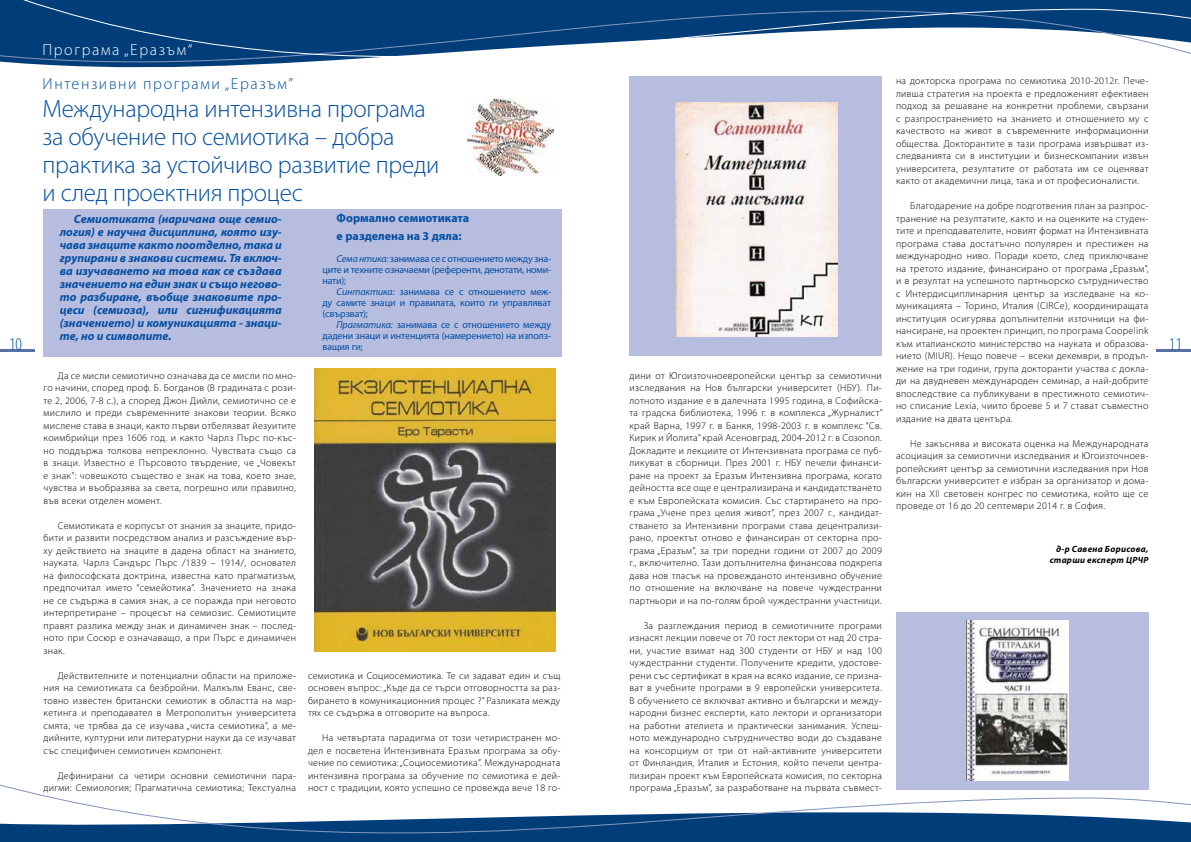
<style>
.page{position:relative;width:1191px;height:842px;background:#fff}
.page>*{position:absolute;margin:0;border:0;box-sizing:border-box;transform-origin:0 0}
.t1{font:300 25px/28px "Myriad Pro";letter-spacing:-.01em;color:#034ea2}
.t2{font:300 condensed 18px "Myriad Pro";color:#034ea2}
.t3{font:300 16px "Myriad Pro";letter-spacing:.1em;color:#034ea2}
.t4{font:300 16px "Myriad Pro";letter-spacing:.1em;color:#fff}
.t5{font:italic 700 12px/13px "Myriad Pro";color:#034ea2;text-align:justify}
.t6{font:700 12px/18px "Myriad Pro";color:#034ea2}
.t7{font:300 10px/12.5px "Myriad Pro";letter-spacing:.03em;color:#000;text-align:justify}
.t8{font:10px/11px "Myriad Pro";letter-spacing:-.015em;color:#034ea2;text-align:justify}
.t9{font:italic 700 9px/11px "Myriad Pro";letter-spacing:.03em;color:#000;text-align:right}
.s1{font-style:italic}
</style>
<div class="page">
<div style="left:896px;top:612px;width:252px;height:177px;background:#b7bddf"></div>
<div style="left:629px;top:77px;width:253px;height:279px;background:#b7bddf"></div>
<div style="left:43px;top:210px;width:518px;height:147px;background:#b7bddf"></div>
<svg style="left:0;top:779px;width:1191px;height:63px"></svg>
<svg style="left:0;top:0;width:1191px;height:130px"></svg>
<hr style="left:0;top:349px;width:34px;height:2px;background:#5872a3">
<hr style="left:1157px;top:349px;width:34px;height:2px;background:#5872a3">
<img style="left:468px;top:99px;width:85px;height:76px">
<img style="left:315px;top:368px;width:241px;height:283px">
<img style="left:967px;top:620px;width:101px;height:161px">
<img style="left:676px;top:102px;width:161px;height:235px">
<h3 class="t4" style="left:42px;top:40px;width:152px">Програма „Еразъм“</h3>
<p class="t7" style="left:896px;top:74px;width:254px">на докторска програма по семиотика 2010-2012г. Пече&shy;ливша стратегия на проекта е предложеният ефективен подход за решаване на конкретни проблеми, свързани с разпространението на знанието и отношението му с качеството на живот в съвременните информационни общества. Докторантите в тази програма извършват из&shy;следванията си в институции и бизнескомпании извън университета, резултатите от работата им се оценяват както от академични лица, така и от професионалисти.</p>
<p class="t7" style="left:896px;top:199px;width:254px;text-indent:14px">Благодарение на добре подготвения план за разпрос&shy;транение на резултатите, както и на оценките на студен&shy;тите и преподавателите, новият формат на Интензивната програма става достатъчно популярен и престижен на международно ниво. Поради което, след приключване на третото издание, финансирано от програма „Еразъм”, и в резултат на успешното партньорско сътрудничество с Интердисциплинарния център за изследване на ко&shy;муникацията – Торино, Италия (CIRCe), координиращата институция осигурява допълнителни източници на фи&shy;нансиране, на проектен принцип, по програма Coopelink към италианското министерство на науката и образова&shy;нието (MIUR). Нещо повече – всеки декември, в продъл&shy;жение на три години, група докторанти участва с докла&shy;ди на двудневен международен семинар, а най-добрите впоследствие са публикувани в престижното семиотич&shy;но списание Lexia, чиито броеве 5 и 7 стават съвместно издание на двата центъра.</p>
<p class="t7" style="left:896px;top:437px;width:254px;text-indent:14px">Не закъснява и високата оценка на Международната асоциация за семиотични изследвания и Югоизточноев&shy;ропейският център за семиотични изследвания при Нов български университет е избран за организатор и дома&shy;кин на ХІІ световен конгрес по семиотика, който ще се проведе от 16 до 20 септември 2014 г. в София.</p>
<p class="t9" style="left:1049px;top:543px;width:100px">д-р Савена Борисова, старши експерт ЦРЧР</p>
<h3 class="t3" style="left:43px;top:74px;width:252px">Интензивни програми „Еразъм”</h3>
<h1 class="t1" style="left:43px;top:94px;width:398px">Международна интензивна програма за обучение по семиотика – добра практика за устойчиво развитие преди и след проектния процес</h1>
<p class="t5" style="left:60px;top:213px;width:224px;text-indent:14px">Семиотиката (наричана още семио&shy;логия) е научна дисциплина, която изу&shy;чава знаците както поотделно, така и групирани в знакови системи. Тя включ&shy;ва изучаването на това как се създава значението на един знак и също негово&shy;то разбиране, въобще знаковите про&shy;цеси (семиоза), или сигнификацията (значението) и комуникацията - знаци&shy;те, но и символите.</p>
<p class="t6" style="left:337px;top:209px;width:134px">Формално семиотиката е разделена на 3 дяла:</p>
<p class="t8" style="left:322px;top:253px;width:230px;text-indent:14px"><span class="s1">Сема нтика:</span> занимава се с отношението между зна&shy;ците и техните означаеми (референти, денотати, номи&shy;нати);</p>
<p class="t8" style="left:322px;top:286px;width:230px;text-indent:14px"><span class="s1">Синтактика:</span> занимава се с отношението меж&shy;ду самите знаци и правилата, които ги управляват (свързват);</p>
<p class="t8" style="left:322px;top:319px;width:230px;text-indent:14px"><span class="s1">Прагматика:</span> занимава се с отношението между дадени знаци и интенцията (намерението) на използ&shy;ващия ги;</p>
<h2 class="t2" style="left:9px;top:334px;width:14px">10</h2>
<h2 class="t2" style="left:1168px;top:334px;width:14px">11</h2>
<p class="t7" style="left:629px;top:369px;width:255px">дини от Югоизточноевропейски център за семиотични изследвания на Нов български университет (НБУ). Пи&shy;лотното издание е в далечната 1995 година, в Софийска&shy;та градска библиотека, 1996 г. в комплекса „Журналист” край Варна, 1997 г. в Банкя, 1998-2003 г. в комплекс “Св.<br>Кирик и Йолита” край Асеновград, 2004-2012 г. в Созопол.<br>Докладите и лекциите от Интензивната програма се пуб&shy;ликуват в сборници. През 2001 г. НБУ печели финанси&shy;ране на проект за Еразъм Интензивна програма, когато дейността все още е централизирана и кандидатстването е към Европейската комисия. Със стартирането на про&shy;грама „Учене през целия живот”, през 2007 г., кандидат&shy;стването за Интензивни програми става децентрализи&shy;рано, проектът отново е финансиран от секторна про&shy;грама „Еразъм”, за три поредни години от 2007 до 2009 г., включително. Тази допълнителна финансова подкрепа дава нов тласък на провежданото интензивно обучение по отношение на включване на повече чуждестранни партньори и на по-голям брой чуждестранни участници.</p>
<p class="t7" style="left:629px;top:619px;width:254px;text-indent:14px">За разглеждания период в семиотичните програми изнасят лекции повече от 70 гост лектори от над 20 стра&shy;ни, участие взимат над 300 студенти от НБУ и над 100 чуждестранни студенти. Получените кредити, удостове&shy;рени със сертификат в края на всяко издание, се призна&shy;ват в учебните програми в 9 европейски университета.<br>В обучението се включват активно и български и между&shy;народни бизнес експерти, като лектори и организатори на работни ателиета и практически занимания. Успеш&shy;ното международно сътрудничество води до създаване на консорциум от три от най-активните университети от Финландия, Италия и Естония, който печели центра&shy;лизиран проект към Европейската комисия, по секторна програма „Еразъм”, за разработване на първата съвмест-</p>
<p class="t7" style="left:44px;top:369px;width:254px;text-indent:14px">Да се мисли семиотично означава да се мисли по мно&shy;го начини, според проф. Б. Богданов (В градината с рози&shy;те 2, 2006, 7-8 с.), а според Джон Дийли, семиотично се е мислило и преди съвременните знакови теории. Всяко мислене става в знаци, както първи отбелязват йезуитите коимбрийци през 1606 год. и както Чарлз Пърс по-къс&shy;но поддържа толкова непреклонно. Чувствата също са в знаци. Известно е Пърсовото твърдение, че „Човекът е знак”: човешкото същество е знак на това, което знае, чувства и въобразява за света, погрешно или правилно, във всеки отделен момент.</p>
<p class="t7" style="left:44px;top:519px;width:254px;text-indent:14px">Семиотиката е корпусът от знания за знаците, придо&shy;бити и развити посредством анализ и разсъждение вър&shy;ху действието на знаците в дадена област на знанието, науката. Чарлз Сандърс Пърс /1839 – 1914/, основател на философската доктрина, известна като прагматизъм, предпочитал името “семейотика”. Значението на знака не се съдържа в самия знак, а се поражда при неговото интерпретиране – процесът на семиозис. Семиотиците правят разлика между знак и динамичен знак – послед&shy;ното при Сосюр е означаващо, а при Пърс е динамичен знак.</p>
<p class="t7" style="left:44px;top:669px;width:254px;text-indent:14px">Действителните и потенциални области на приложе&shy;ния на семиотиката са безбройни. Малкълм Еванс, све&shy;товно известен британски семиотик в областта на мар&shy;кетинга и преподавател в Метрополитън университета смята, че трябва да се изучава „чиста семиотика”, а ме&shy;дийните, културни или литературни науки да се изучават със специфичен семиотичен компонент.</p>
<p class="t7" style="left:44px;top:769px;width:254px;text-align:right">Дефинирани са четири основни семиотични пара&shy;дигми: Семиология; Прагматична семиотика; Текстуална</p>
<p class="t7" style="left:308px;top:669px;width:254px">семиотика и Социосемиотика. Те си задават един и същ основен въпрос: „Къде да се търси отговорността за раз&shy;бирането в комуникационния процес ?” Разликата между тях се съдържа в отговорите на въпроса.</p>
<p class="t7" style="left:308px;top:732px;width:254px;text-indent:14px">На четвъртата парадигма от този четиристранен мо&shy;дел е посветена Интензивната Еразъм програма за обу&shy;чение по семиотика: „Социосемиотика”. Международната интензивна програма за обучение по семиотика е дей&shy;ност с традиции, която успешно се провежда вече 18 го-</p>
</div>
